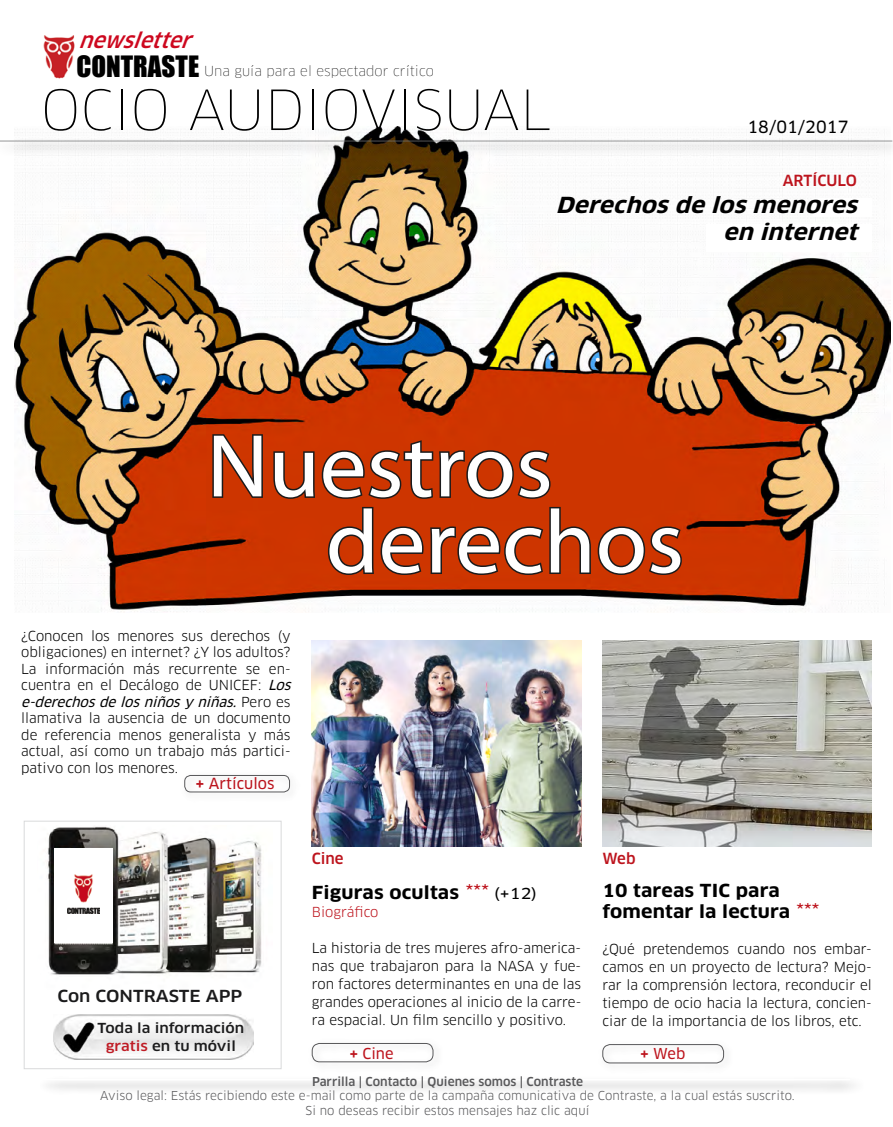
<style>
.page{position:relative;width:893px;height:1127px;background:#fff}
.page>*{position:absolute;margin:0;border:0;box-sizing:border-box;transform-origin:0 0}
.t1{font:90px/76.1px "Myriad Web Pro";color:#fff}
.t2{font:100 54px "Clan";color:#000}
.t3{font:italic 700 21.6px/27px "Clan";color:#000;text-align:right;scale:1.11 1}
.t4{font:italic 500 21px "Clan";color:#cd071e}
.t5{font:700 17.55px/21px "Clan";letter-spacing:.01em;color:#000;scale:1.11 1}
.t6{font:16.5px "Clan News";letter-spacing:.005em;color:#000}
.t7{font:500 16.2px "Clan";color:#1b1b1c;scale:1.11 1}
.t8{font:500 15px "Clan";color:#bd141d}
.t9{font:15px "Clan News";color:#bd141d}
.t10{font:14.7px "Clan News";color:#bd141d}
.t11{font:13.5px/18px "Clan";color:#000;text-align:justify}
.t12{font:100 13.5px "Clan";color:#000}
.t13{font:italic 13.5px "Clan News";color:#000}
.t14{font:500 13.5px/18px "Clan";color:#1b1b1c;text-align:center;scale:1.11 1}
.t15{font:13.5px "Clan";color:#bd141d}
.t16{font:12px/14.4px "Clan";color:#58585a;text-align:center}
.t17{font:500 12px "Clan";color:#58585a}
.s1{font-family:"Impact";font-weight:400;font-size:27px}
.s2{font-family:"Clan News";font-style:italic}
.s3{font-family:"Clan";font-style:normal}
.s4{font-family:"Clan";font-weight:500}
.s5{color:#bf1b24}
.s6{font-family:"Clan News";font-weight:400;font-size:18.9px;color:#bd141d}
.s7{font-family:"Clan News";font-weight:400;font-size:14.85px}
</style>
<div class="page">
<img style="left:14px;top:126px;width:876px;height:486px">
<div style="left:0;top:137px;width:893px;height:20px;background:#000;opacity:.75"></div>
<hr style="left:0;top:140px;width:892px;height:2px;background:#707172">
<img style="left:43px;top:36px;width:32px;height:43px">
<div style="left:24px;top:821px;width:257px;height:248px;border:1px solid #d9dadb"></div>
<img style="left:47px;top:826px;width:215px;height:149px">
<img style="left:54px;top:1014px;width:200px;height:45px">
<div style="left:54px;top:849px;width:59px;height:94px;background:#fff"></div>
<img style="left:68px;top:875px;width:31px;height:38px">
<div style="left:41px;top:1076px;width:823px;height:19px;background:#f4f4f4"></div>
<hr style="left:43px;top:1079px;width:807px;height:1px;background:#fff">
<div style="left:813px;top:198px;width:59px;height:18px;background:#fff"></div>
<div style="left:706px;top:225px;width:166px;height:27px;background:#fff"></div>
<img style="left:312px;top:640px;width:269px;height:206px">
<img style="left:602px;top:640px;width:270px;height:206px">
<div style="left:312px;top:1043px;width:121px;height:19px;border:1px solid #58585a;border-radius:7px"></div>
<div style="left:603px;top:1044px;width:121px;height:19px;border:1px solid #58585a;border-radius:7px"></div>
<div style="left:185px;top:775px;width:105px;height:17px;border:1px solid #58585a;border-radius:6px"></div>
<svg style="left:211px;top:431px;width:53px;height:71px;background:#992d08"></svg>
<svg style="left:272px;top:438px;width:411px;height:138px;background:#ae3004"></svg>
<h3 class="t4" style="left:78px;top:27px;width:123px">newsletter</h3>
<p class="t12" style="left:77px;top:62px;width:359px"><span class="s1">CONTRASTE</span> Una guía para el espectador crítico</p>
<h2 class="t2" style="left:41px;top:77px;width:512px">OCIO AUDIOVISUAL</h2>
<p class="t6" style="left:747px;top:116px;width:102px">18/01/2017</p>
<p class="t8" style="left:783px;top:172px;width:76px">ARTÍCULO</p>
<h3 class="t3" style="left:556px;top:192px;width:279px">Derechosde losmenores en internet</h3>
<h1 class="t1" style="left:326px;top:430px;width:360px;text-indent:-119px">Nuestros derechos</h1>
<p class="t11" style="left:21px;top:627px;width:275px;line-height:16.5px;text-align:left">¿Conocen los menores sus derechos (y obligaciones) en internet? ¿Y los adultos?<br>La información más recurrente se en&shy;cuentra en el Decálogo de UNICEF: <span class="s2">Los</span></p>
<p class="t13" style="left:21px;top:693px;width:271px">e-derechosdelosniñosy niñas.<span class="s3">P e r o e s</span></p>
<p class="t11" style="left:21px;top:710px;width:271px;line-height:16.5px">llamativa la ausencia de un documento de referencia menos generalista y más actual, así como un trabajo más partici&shy;pativo con los menores.</p>
<p class="t9" style="left:196px;top:774px;width:80px"><span class="s4">+</span> Artículos</p>
<p class="t7" style="left:57px;top:986px;width:168px">Con CONTRASTE APP</p>
<p class="t14" style="left:98px;top:1019px;width:134px">Toda la información <span class="s5">gratis</span> en tu móvil</p>
<p class="t8" style="left:312px;top:849px;width:33px">Cine</p>
<p class="t8" style="left:602px;top:849px;width:35px">Web</p>
<p class="t5" style="left:312px;top:882px;width:204px">Figuras ocultas <span class="s6">***</span> <span class="s7">(+12)</span></p>
<p class="t15" style="left:312px;top:903px;width:68px">Biográfico</p>
<p class="t11" style="left:312px;top:939px;width:271px">La historia de tres mujeres afro-america&shy;nas que trabajaron para la NASA y fue&shy;ron factores determinantes en una de las grandes operaciones al inicio de la carre&shy;ra espacial. Un film sencillo y positivo.</p>
<p class="t5" style="left:602px;top:880px;width:197px">10 tareas TIC para fomentar la lectura <span class="s6">***</span></p>
<p class="t11" style="left:602px;top:940px;width:271px">¿Qué pretendemos cuando nos embar&shy;camos en un proyecto de lectura? Mejo&shy;rar la comprensión lectora, reconducir el tiempo de ocio hacia la lectura, concien&shy;ciar de la importancia de los libros, etc.</p>
<p class="t10" style="left:349px;top:1044px;width:46px"><span class="s4">+</span> Cine</p>
<p class="t10" style="left:640px;top:1044px;width:47px"><span class="s4">+</span> Web</p>
<p class="t17" style="left:312px;top:1074px;width:272px">Parrilla | Contacto | Quienes somos | Contraste</p>
<p class="t16" style="left:100px;top:1089px;width:696px">Aviso legal: Estás recibiendo este e-mail como parte de la campaña comunicativa de Contraste, a la cual estás suscrito.<br>Si no deseas recibir estos mensajes haz clic aquí</p>
</div>
